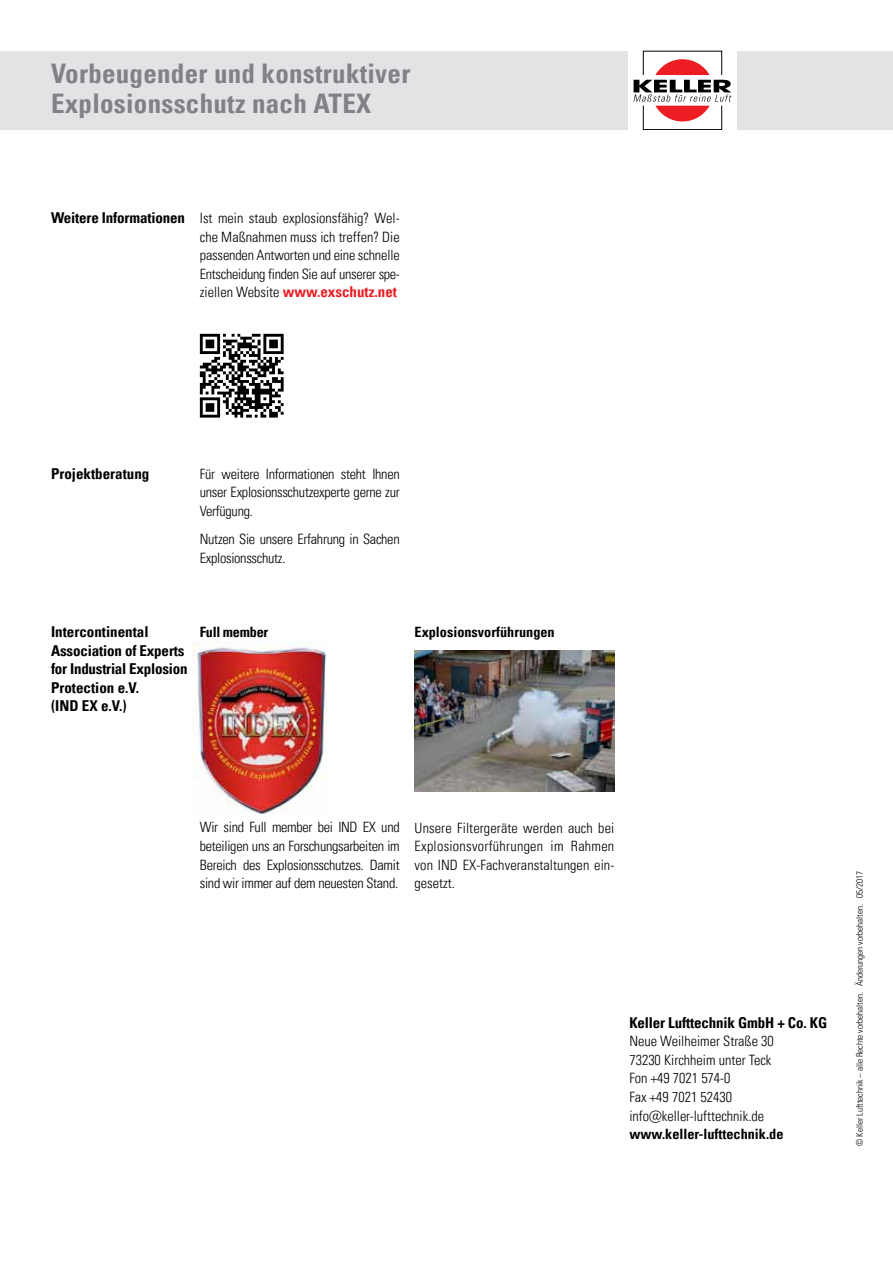
<style>
.page{position:relative;width:893px;height:1263px;background:#fff}
.page>*{position:absolute;margin:0;border:0;box-sizing:border-box;transform-origin:0 0}
.t1{font:700 condensed 27px/30px "Univers LT Pro";letter-spacing:.01em;color:#808285}
.t2{font:700 condensed 15px/18.6px "Univers LT Pro";letter-spacing:-.01em;color:#000}
.t3{font:700 condensed 15px "Univers LT Pro";color:#ed1d24}
.t4{font:300 condensed 14.25px/18.6px "Univers LT Pro";letter-spacing:-.02em;color:#000;text-align:justify}
.t5{font:300 condensed 14.25px/18.6px "Univers LT Pro";color:#000}
.t6{font:700 condensed 14.25px "Univers LT Pro";color:#000}
.t7{font:700 condensed 14.25px "Univers LT Pro";letter-spacing:-.02em;color:#000}
.t8{font:300 condensed 9px "Univers LT Pro";color:#000}
.s1{font-weight:300;font-size:14.25px;color:#000}
</style>
<div class="page">
<div style="left:0;top:51px;width:893px;height:79px;background:#e2e3e4"></div>
<div style="left:628px;top:35px;width:109px;height:111px;background:#fff"></div>
<div style="left:643px;top:105px;width:79px;height:25px;border:1px solid #000"></div>
<svg style="left:633px;top:59px;width:98px;height:62px"></svg>
<svg style="left:200px;top:334px;width:84px;height:84px"></svg>
<img style="left:192px;top:641px;width:134px;height:173px">
<img style="left:415px;top:650px;width:199px;height:142px">
<h1 class="t1" style="left:51px;top:58px;width:361px">Vorbeugender und konstruktiver<br>Explosionsschutz nach ATEX</h1>
<p class="t2" style="left:51px;top:209px;width:135px">Weitere Informationen</p>
<p class="t4" style="left:200px;top:208px;width:201px">Ist mein staub explosionsfähig? Wel&shy;che Maßnahmen muss ich treffen? Die passenden Antworten und eine schnelle Entscheidung finden Sie auf unserer spe-</p>
<p class="t3" style="left:200px;top:283px;width:199px"><span class="s1">ziellen Website</span> www.exschutz.net</p>
<p class="t2" style="left:51px;top:464px;width:100px">Projektberatung</p>
<p class="t4" style="left:200px;top:464px;width:201px">Für weitere Informationen steht Ihnen unser Explosionsschutzexperte gerne zur Verfügung.</p>
<p class="t4" style="left:200px;top:529px;width:201px">Nutzen Sie unsere Erfahrung in Sachen<br>Explosionsschutz.</p>
<p class="t2" style="left:51px;top:622px;width:138px">Intercontinental<br>Association of Experts for Industrial Explosion<br>Protection e.V.<br>(IND EX e.V.)</p>
<p class="t6" style="left:415px;top:623px;width:142px">Explosionsvorführungen</p>
<p class="t7" style="left:200px;top:623px;width:70px">Full member</p>
<p class="t4" style="left:200px;top:817px;width:201px">Wir sind Full member bei IND EX und beteiligen uns an Forschungsarbeiten im Bereich des Explosionsschutzes. Damit sind wir immer auf dem neuesten Stand.</p>
<p class="t4" style="left:415px;top:817px;width:201px">Unsere Filtergeräte werden auch bei Explosionsvorführungen im Rahmen von IND EX-Fachveranstaltungen ein&shy;gesetzt.</p>
<p class="t2" style="left:629px;top:1013px;width:199px">Keller Lufttechnik GmbH + Co. KG</p>
<p class="t5" style="left:629px;top:1031px;width:146px">Neue Weilheimer Straße 30<br>73230 Kirchheim unter Teck<br>Fon +49 7021 574-0<br>Fax +49 7021 52430 info@keller-lufttechnik.de</p>
<p class="t6" style="left:629px;top:1125px;width:156px">www.keller-lufttechnik.de</p>
<p class="t8" style="left:854px;top:1146px;width:276px;rotate:-90deg">© Keller Lufttechnik – alle Rechte vorbehalten. Änderungen vorbehalten. 05/2017</p>
</div>
